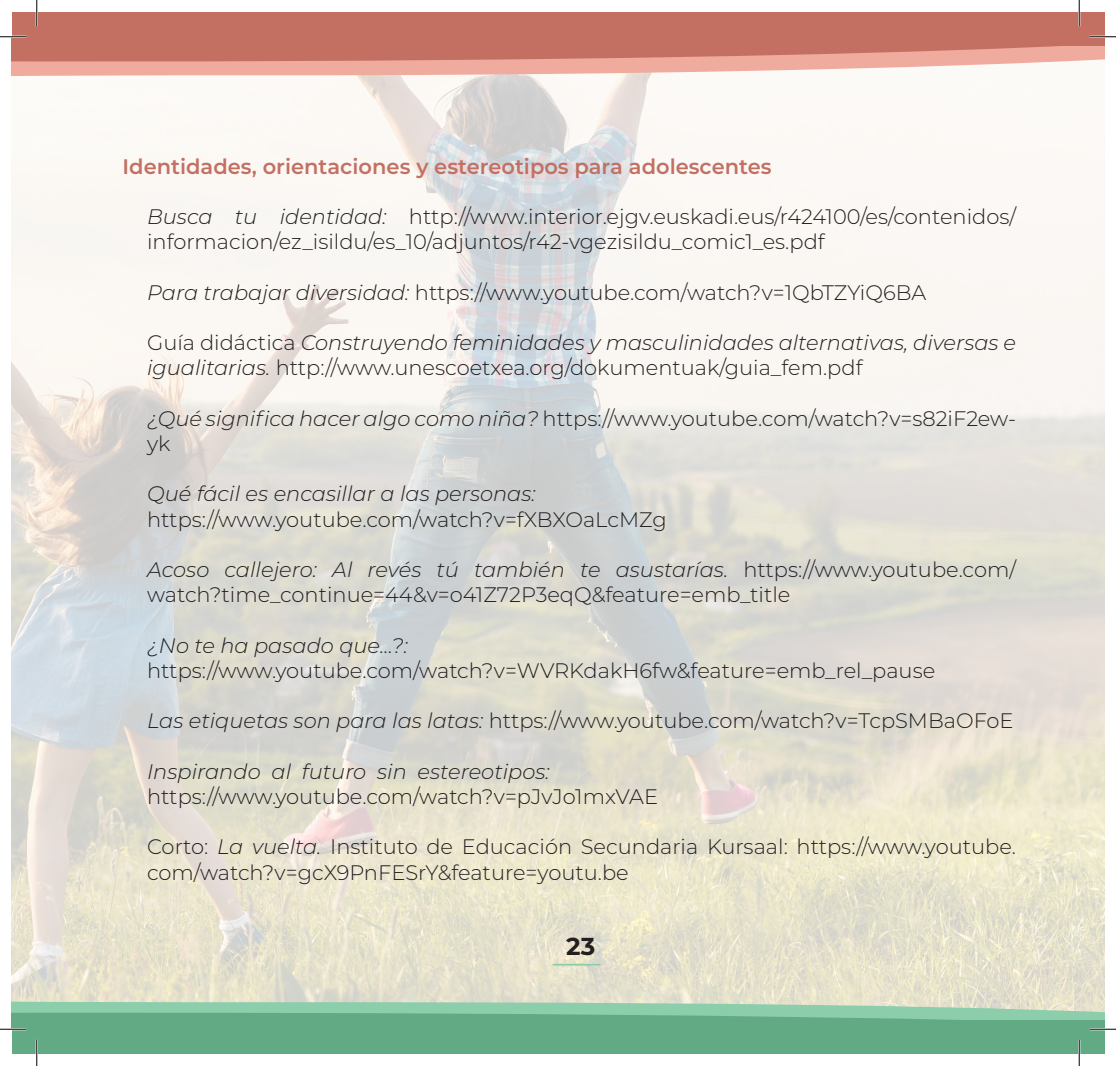
<style>
.page{position:relative;width:1116px;height:1066px;background:#fff}
.page>*{position:absolute;margin:0;border:0;box-sizing:border-box;transform-origin:0 0}
.t1{font:700 24.5px "Montserrat";color:#231f20}
.t2{font:300 21px/25.2px "Montserrat";color:#231f20}
.t3{font:italic 300 21px/25.2px "Montserrat";color:#231f20}
.t4{font:600 21px "Montserrat";color:#c37063}
.s1{font-style:italic}
.s2{font-style:normal}
</style>
<div class="page">
<img style="left:12px;top:153px;width:1091px;height:798px">
<svg style="left:12px;top:951px;width:1091px;height:69px;background:#cddac2"></svg>
<hr style="left:552px;top:964px;width:48px;height:1px;background:#8cceac">
<svg style="left:12px;top:45px;width:1091px;height:108px;fill:#fcf9f5"></svg>
<div style="left:12px;top:12px;width:1091px;height:33px;background:#c37063"></div>
<div style="left:12px;top:1020px;width:1091px;height:34px;background:#61aa84"></div>
<hr style="left:0;top:36px;width:26px;height:2px;background:#fff">
<hr style="left:1089px;top:36px;width:26px;height:2px;background:#fff">
<hr style="left:0;top:1028px;width:26px;height:2px;background:#fff">
<hr style="left:1089px;top:1028px;width:26px;height:2px;background:#fff">
<hr style="left:36px;top:0;width:2px;height:26px;background:#fff">
<hr style="left:36px;top:1039px;width:2px;height:27px;background:#fff">
<hr style="left:1077px;top:0;width:3px;height:26px;background:#fff">
<hr style="left:1077px;top:1039px;width:3px;height:27px;background:#fff">
<svg style="left:0;top:36px;width:26px;height:1px"></svg>
<svg style="left:1089px;top:36px;width:26px;height:1px"></svg>
<svg style="left:0;top:1029px;width:26px;height:1px"></svg>
<svg style="left:1089px;top:1029px;width:26px;height:1px"></svg>
<svg style="left:36px;top:0;width:1px;height:26px"></svg>
<svg style="left:36px;top:1039px;width:1px;height:27px"></svg>
<svg style="left:1078px;top:0;width:1px;height:26px"></svg>
<svg style="left:1078px;top:1039px;width:1px;height:27px"></svg>
<p class="t4" style="left:122px;top:151px;width:650px">Identidades, orientaciones y estereotipos para adolescentes</p>
<p class="t2" style="left:147px;top:203px;width:870px"><span class="s1">Busca tu identidad:</span> http://www.interior.ejgv.euskadi.eus/r424100/es/contenidos/ informacion/ez_isildu/es_10/adjuntos/r42-vgezisildu_comic1_es.pdf</p>
<p class="t2" style="left:147px;top:279px;width:780px"><span class="s1">Para trabajar diversidad:</span> https://www.youtube.com/watch?v=1QbTZYiQ6BA</p>
<p class="t3" style="left:147px;top:329px;width:870px"><span class="s2">Guía didáctica</span> Construyendo feminidades y masculinidades alternativas, diversas e igualitarias. <span class="s2">http://www.unescoetxea.org/dokumentuak/guia_fem.pdf</span></p>
<p class="t2" style="left:147px;top:405px;width:870px"><span class="s1">¿Qué significa hacer algo como niña?</span> https://www.youtube.com/watch?v=s82iF2ew&shy;yk</p>
<p class="t3" style="left:147px;top:481px;width:390px">Qué fácil es encasillar a las personas:</p>
<p class="t2" style="left:147px;top:506px;width:521px">https://www.youtube.com/watch?v=fXBXOaLcMZg</p>
<p class="t2" style="left:147px;top:556px;width:870px"><span class="s1">Acoso callejero: Al revés tú también te asustarías.</span> https://www.youtube.com/ watch?time_continue=44&amp;v=o41Z72P3eqQ&amp;feature=emb_title</p>
<p class="t3" style="left:147px;top:632px;width:262px">¿No te ha pasado que…?:</p>
<p class="t2" style="left:147px;top:657px;width:789px">https://www.youtube.com/watch?v=WVRKdakH6fw&amp;feature=emb_rel_pause</p>
<p class="t2" style="left:147px;top:707px;width:867px"><span class="s1">Las etiquetas son para las latas:</span> https://www.youtube.com/watch?v=TcpSMBaOFoE</p>
<p class="t3" style="left:147px;top:758px;width:404px">Inspirando al futuro sin estereotipos:</p>
<p class="t2" style="left:147px;top:783px;width:512px">https://www.youtube.com/watch?v=pJvJo1mxVAE</p>
<p class="t2" style="left:147px;top:833px;width:870px">Corto: <span class="s1">La vuelta.</span> Instituto de Educación Secundaria Kursaal: https://www.youtube. com/watch?v=gcX9PnFESrY&amp;feature=youtu.be</p>
<p class="t1" style="left:566px;top:928px;width:30px">23</p>
</div>
